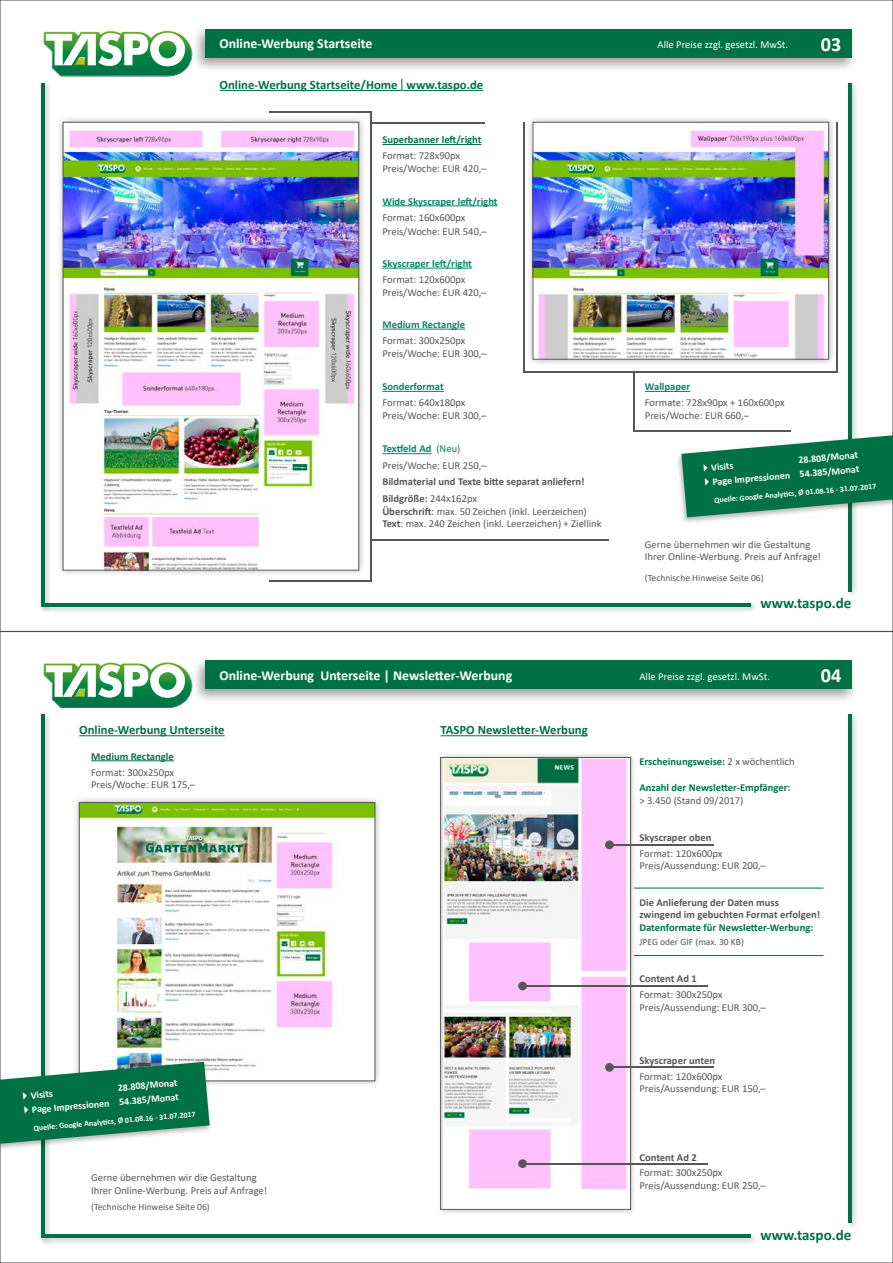
<style>
.page{position:relative;width:893px;height:1263px;background:#fff}
.page>*{position:absolute;margin:0;border:0;box-sizing:border-box;transform-origin:0 0}
.t1{font:700 20.1px "Calibri";color:#fff}
.t2{font:700 15px "Calibri";color:#007146}
.t3{font:700 13.8px "Calibri";color:#fff}
.t4{font:700 12.75px "Calibri";color:#007146}
.t5{font:10.65px/12.8px "Calibri";color:#575756}
.t6{font:700 10.65px/17.2px "Calibri";color:#575756}
.t7{font:700 10.65px "Calibri";color:#007146}
.t8{font:700 10.65px "Calibri";color:#008763}
.t9{font:10.65px "Calibri";color:#fff}
.t10{font:700 9.9px "Calibri";color:#fff}
.t11{font:9.6px "Calibri";color:#575756}
.t12{font:700 7.95px "Calibri";color:#fff}
.s1{font-family:"Fago Co Regular Lf";font-weight:400}
.s2{font-weight:700;color:#008763}
.s3{color:#008763}
.s4{font-weight:400}
.s5{font-weight:700}
.s6{font-weight:400;color:#575756}
</style>
<div class="page">
<svg style="left:43px;top:30px;width:149px;height:47px"></svg>
<div style="left:192px;top:25px;width:667px;height:48px;background:#000;opacity:.4"></div>
<div style="left:205px;top:29px;width:646px;height:28px;background:#007146"></div>
<div style="left:38px;top:80px;width:14px;height:534px;background:#000;opacity:.3"></div>
<hr style="left:41px;top:83px;width:3px;height:523px;background:#007146">
<div style="left:38px;top:600px;width:721px;height:14px;background:#000;opacity:.3"></div>
<hr style="left:41px;top:603px;width:710px;height:3px;background:#007146">
<div style="left:845px;top:80px;width:14px;height:519px;background:#000;opacity:.3"></div>
<hr style="left:848px;top:83px;width:3px;height:508px;background:#007146">
<div style="left:56px;top:115px;width:310px;height:462px;background:#000;opacity:.3"></div>
<img style="left:65px;top:124px;width:292px;height:444px">
<div style="left:63px;top:122px;width:296px;height:448px;border:1px solid #575756"></div>
<hr style="left:382px;top:205px;width:116px;height:1px;background:#008763">
<hr style="left:382px;top:268px;width:90px;height:1px;background:#008763">
<hr style="left:382px;top:391px;width:62px;height:1px;background:#008763">
<hr style="left:382px;top:144px;width:100px;height:1px;background:#007146">
<hr style="left:382px;top:453px;width:49px;height:1px;background:#008763">
<hr style="left:382px;top:329px;width:83px;height:1px;background:#008763">
<div style="left:526px;top:115px;width:310px;height:252px;background:#000;opacity:.3"></div>
<img style="left:535px;top:124px;width:292px;height:233px">
<div style="left:533px;top:122px;width:296px;height:237px;border:1px solid #575756"></div>
<div style="left:675px;top:432px;width:218px;height:93px;background:#000;opacity:.3"></div>
<svg style="left:681px;top:435px;width:212px;height:82px"></svg>
<svg style="left:43px;top:662px;width:149px;height:46px"></svg>
<div style="left:192px;top:656px;width:667px;height:48px;background:#000;opacity:.4"></div>
<div style="left:205px;top:661px;width:646px;height:28px;background:#007146"></div>
<div style="left:38px;top:711px;width:14px;height:534px;background:#000;opacity:.3"></div>
<hr style="left:41px;top:714px;width:3px;height:524px;background:#007146">
<div style="left:38px;top:1232px;width:721px;height:14px;background:#000;opacity:.3"></div>
<hr style="left:41px;top:1235px;width:710px;height:3px;background:#007146">
<div style="left:845px;top:711px;width:14px;height:519px;background:#000;opacity:.3"></div>
<hr style="left:848px;top:714px;width:3px;height:509px;background:#007146">
<div style="left:72px;top:796px;width:310px;height:292px;background:#000;opacity:.3"></div>
<img style="left:81px;top:804px;width:292px;height:275px">
<div style="left:79px;top:802px;width:296px;height:279px;border:1px solid #575756"></div>
<hr style="left:79px;top:735px;width:146px;height:1px;background:#007146">
<hr style="left:440px;top:735px;width:148px;height:1px;background:#007146">
<hr style="left:91px;top:760px;width:83px;height:1px;background:#007146">
<hr style="left:634px;top:888px;width:189px;height:1px;background:#007146">
<hr style="left:634px;top:955px;width:189px;height:1px;background:#007146">
<div style="left:434px;top:751px;width:203px;height:464px;background:#000;opacity:.3"></div>
<img style="left:443px;top:759px;width:186px;height:448px">
<div style="left:440px;top:757px;width:191px;height:452px;border:1px solid #575756"></div>
<hr style="left:611px;top:844px;width:102px;height:1px;background:#575756">
<div style="left:605px;top:840px;width:9px;height:9px;background:#575756;border-radius:50%"></div>
<hr style="left:611px;top:1067px;width:102px;height:1px;background:#575756">
<div style="left:605px;top:1063px;width:9px;height:9px;background:#575756;border-radius:50%"></div>
<hr style="left:524px;top:985px;width:183px;height:2px;background:#575756">
<div style="left:518px;top:982px;width:9px;height:8px;background:#575756;border-radius:50%"></div>
<hr style="left:524px;top:1163px;width:183px;height:1px;background:#575756">
<div style="left:518px;top:1159px;width:9px;height:9px;background:#575756;border-radius:50%"></div>
<div style="left:0;top:1059px;width:213px;height:93px;background:#000;opacity:.3"></div>
<svg style="left:0;top:1062px;width:210px;height:82px"></svg>
<hr style="left:370px;top:112px;width:1px;height:468px;background:#575756">
<hr style="left:269px;top:111px;width:102px;height:1px;background:#575756">
<hr style="left:269px;top:580px;width:102px;height:1px;background:#575756">
<hr style="left:370px;top:540px;width:238px;height:1px;background:#575756">
<hr style="left:645px;top:391px;width:45px;height:1px;background:#008763">
<hr style="left:634px;top:372px;width:1px;height:60px;background:#575756">
<hr style="left:634px;top:430px;width:157px;height:2px;background:#575756">
<hr style="left:370px;top:122px;width:115px;height:1px;background:#575756">
<hr style="left:219px;top:90px;width:181px;height:1px;background:#007146">
<hr style="left:404px;top:90px;width:79px;height:1px;background:#007146">
<hr style="left:523px;top:371px;width:315px;height:2px;background:#575756">
<hr style="left:523px;top:122px;width:2px;height:251px;background:#575756">
<hr style="left:837px;top:122px;width:1px;height:251px;background:#575756">
<p class="t3" style="left:219px;top:34px;width:154px">Online-Werbung Startseite</p>
<h1 class="t1" style="left:821px;top:30px;width:22px">03</h1>
<p class="t9" style="left:657px;top:38px;width:132px">Alle Preise zzgl. gesetzl. MwSt.</p>
<p class="t4" style="left:219px;top:76px;width:265px">Online-Werbung Startseite/Home <span class="s1">|</span> www.taspo.de</p>
<p class="t7" style="left:382px;top:132px;width:101px">Superbanner left/right</p>
<p class="t5" style="left:382px;top:149px;width:106px">Format: 728x90px<br>Preis/Woche: EUR 420,–</p>
<p class="t8" style="left:382px;top:194px;width:117px">Wide Skyscraper left/right</p>
<p class="t5" style="left:382px;top:210px;width:106px;line-height:14px">Format: 160x600px<br>Preis/Woche: EUR 540,–</p>
<p class="t8" style="left:382px;top:256px;width:91px">Skyscraper left/right</p>
<p class="t5" style="left:382px;top:273px;width:106px">Format: 120x600px<br>Preis/Woche: EUR 420,–</p>
<p class="t8" style="left:382px;top:317px;width:84px">Medium Rectangle</p>
<p class="t5" style="left:382px;top:334px;width:106px">Format: 300x250px<br>Preis/Woche: EUR 300,–</p>
<p class="t8" style="left:382px;top:379px;width:63px">Sonderformat</p>
<p class="t5" style="left:382px;top:396px;width:106px">Format: 640x180px<br>Preis/Woche: EUR 300,–</p>
<p class="t5" style="left:382px;top:440px;width:106px;line-height:16.5px"><span class="s2">Textfeld Ad</span> <span class="s3">(Neu)<br></span>Preis/Woche: EUR 250,–</p>
<p class="t6" style="left:382px;top:472px;width:204px">Bildmaterial und Texte bitte separat anliefern!<br>Bildgröße: <span class="s4">244x162px</span></p>
<p class="t5" style="left:382px;top:504px;width:221px"><span class="s5">Überschrift</span>: max. 50 Zeichen (inkl. Leerzeichen)<br><span class="s5">Text</span>: max. 240 Zeichen (inkl. Leerzeichen) + Ziellink</p>
<p class="t8" style="left:645px;top:379px;width:47px">Wallpaper</p>
<p class="t5" style="left:645px;top:396px;width:141px">Formate: 728x90px + 160x600px<br>Preis/Woche: EUR 660,–</p>
<p class="t10" style="left:798px;top:453px;width:61px;rotate:-5deg">28.808/Monat</p>
<p class="t10" style="left:700px;top:476px;width:161px;rotate:-5deg">✔Page Impressionen 54.385/Monat</p>
<p class="t12" style="left:714px;top:494px;width:164px;rotate:-5deg">Quelle: Google Analyti cs, Ø 01.08.16 - 31.07.2017</p>
<p class="t10" style="left:699px;top:461px;width:36px;rotate:-5deg">✔Visits</p>
<p class="t5" style="left:645px;top:537px;width:178px">Gerne übernehmen wir die Gestaltung<br>Ihrer Online-Werbung. Preis auf Anfrage!</p>
<p class="t11" style="left:645px;top:571px;width:120px">(Technische Hinweise Seite 06)</p>
<h2 class="t2" style="left:760px;top:593px;width:93px">www.taspo.de</h2>
<p class="t3" style="left:219px;top:666px;width:294px">Online-Werbung Unterseite | Newsletter-Werbung</p>
<p class="t9" style="left:639px;top:669px;width:132px">Alle Preise zzgl. gesetzl. MwSt.</p>
<p class="t4" style="left:79px;top:721px;width:147px">Online-Werbung Unterseite</p>
<p class="t4" style="left:440px;top:721px;width:149px">TASPO Newsletter-Werbung</p>
<p class="t7" style="left:91px;top:748px;width:84px">Medium Rectangle</p>
<p class="t5" style="left:91px;top:765px;width:106px">Format: 300x250px<br>Preis/Woche: EUR 175,–</p>
<p class="t7" style="left:639px;top:754px;width:157px">Erscheinungsweise: <span class="s6">2 x wöchentlich</span></p>
<p class="t7" style="left:639px;top:780px;width:153px">Anzahl der Newsletter-Empfänger:</p>
<p class="t5" style="left:639px;top:793px;width:105px">&gt; 3.450 (Stand 09/2017)</p>
<p class="t6" style="left:639px;top:828px;width:74px">Skyscraper oben</p>
<p class="t5" style="left:639px;top:846px;width:128px">Format: 120x600px<br>Preis/Aussendung: EUR 200,–</p>
<h1 class="t1" style="left:821px;top:661px;width:22px">04</h1>
<p class="t6" style="left:639px;top:895px;width:182px;line-height:12.8px">Die Anlieferung der Daten muss zwingend im gebuchten Format erfolgen!</p>
<p class="t7" style="left:639px;top:920px;width:175px">Datenformate für Newsletter-Werbung:</p>
<p class="t11" style="left:639px;top:935px;width:106px">JPEG oder GIF (max. 30 KB)</p>
<p class="t10" style="left:117px;top:1081px;width:61px;rotate:-5deg">28.808/Monat</p>
<p class="t10" style="left:20px;top:1104px;width:161px;rotate:-5deg">✔Page Impressionen 54.385/Monat</p>
<p class="t12" style="left:33px;top:1122px;width:164px;rotate:-5deg">Quelle: Google Analyti cs, Ø 01.08.16 - 31.07.2017</p>
<p class="t10" style="left:18px;top:1089px;width:36px;rotate:-5deg">✔Visits</p>
<p class="t5" style="left:91px;top:1171px;width:178px">Gerne übernehmen wir die Gestaltung<br>Ihrer Online-Werbung. Preis auf Anfrage!</p>
<p class="t11" style="left:91px;top:1200px;width:120px">(Technische Hinweise Seite 06)</p>
<p class="t6" style="left:639px;top:970px;width:59px">Content Ad 1</p>
<p class="t5" style="left:639px;top:988px;width:128px">Format: 300x250px<br>Preis/Aussendung: EUR 300,–</p>
<p class="t6" style="left:639px;top:1051px;width:77px">Skyscraper unten</p>
<p class="t5" style="left:639px;top:1069px;width:128px">Format: 120x600px<br>Preis/Aussendung: EUR 150,–</p>
<p class="t6" style="left:639px;top:1148px;width:59px">Content Ad 2</p>
<p class="t5" style="left:639px;top:1166px;width:128px">Format: 300x250px<br>Preis/Aussendung: EUR 250,–</p>
<h2 class="t2" style="left:760px;top:1224px;width:93px">www.taspo.de</h2>
</div>
